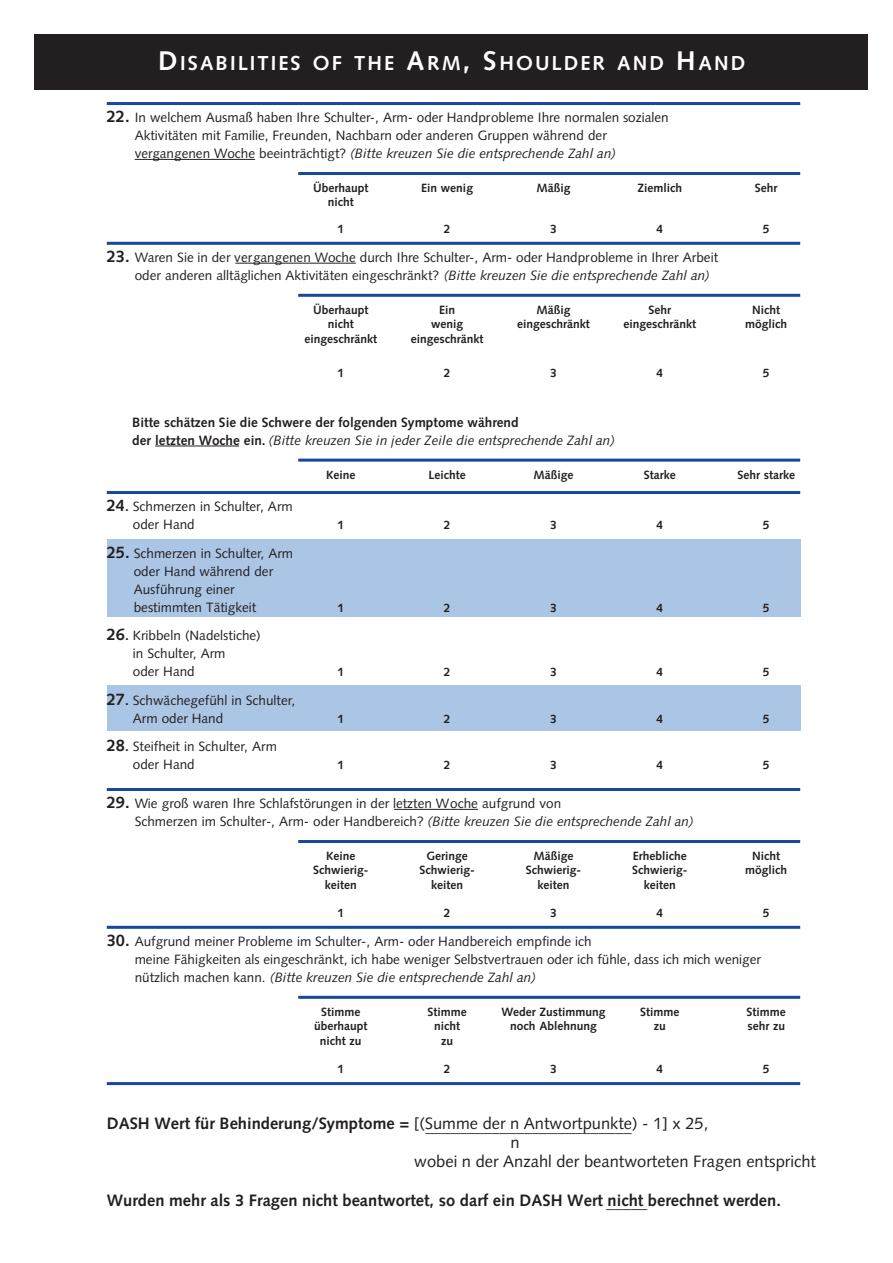
<style>
.page{position:relative;width:893px;height:1263px;background:#fff}
.page>*{position:absolute;margin:0;border:0;box-sizing:border-box;transform-origin:0 0}
.t1{font:700 20.25px "Syntax";letter-spacing:.1em;color:#fff}
.t2{font:700 16.5px "Syntax";color:#231f20}
.t3{font:16.5px "Syntax";color:#231f20}
.t4{font:13.5px/18px "Syntax";color:#231f20}
.t5{font:700 13.5px/18px "Syntax";color:#231f20}
.t6{font:700 12px "Syntax";color:#231f20}
.s1{font-size:27px}
.s2{font-weight:700;font-size:16.5px}
.s3{font-style:italic}
.s4{font-weight:400;font-style:italic}
.s5{font-weight:700}
.s6{font-weight:400}
</style>
<div class="page">
<div style="left:107px;top:540px;width:693px;height:77px;background:#abc6e5"></div>
<div style="left:107px;top:685px;width:693px;height:46px;background:#abc6e5"></div>
<hr style="left:107px;top:102px;width:693px;height:3px;background:#15499b">
<svg style="left:135px;top:159px;width:17px;height:1px"></svg>
<hr style="left:152px;top:159px;width:75px;height:1px;background:#231f20">
<svg style="left:227px;top:159px;width:28px;height:1px"></svg>
<hr style="left:298px;top:172px;width:502px;height:3px;background:#15499b">
<hr style="left:107px;top:242px;width:693px;height:3px;background:#15499b">
<svg style="left:235px;top:263px;width:18px;height:1px"></svg>
<hr style="left:253px;top:263px;width:75px;height:1px;background:#231f20">
<svg style="left:328px;top:263px;width:28px;height:1px"></svg>
<hr style="left:298px;top:294px;width:502px;height:3px;background:#15499b">
<hr style="left:155px;top:446px;width:56px;height:1px;background:#231f20">
<svg style="left:211px;top:446px;width:28px;height:1px"></svg>
<hr style="left:298px;top:459px;width:502px;height:3px;background:#15499b">
<hr style="left:107px;top:491px;width:693px;height:3px;background:#15499b">
<hr style="left:107px;top:788px;width:693px;height:3px;background:#15499b">
<hr style="left:394px;top:809px;width:56px;height:1px;background:#231f20">
<svg style="left:450px;top:809px;width:28px;height:1px"></svg>
<hr style="left:298px;top:840px;width:502px;height:3px;background:#15499b">
<hr style="left:107px;top:926px;width:693px;height:3px;background:#15499b">
<hr style="left:298px;top:996px;width:502px;height:3px;background:#15499b">
<hr style="left:107px;top:1082px;width:693px;height:3px;background:#15499b">
<div style="left:34px;top:34px;width:834px;height:55px;background:#231f20"></div>
<h1 class="t1" style="left:158px;top:51px;width:588px"><span class="s1">D</span>ISABILITIES OF THE <span class="s1">A</span>RM<span class="s1">, S</span>HOULDER AND <span class="s1">H</span>AND</h1>
<p class="t4" style="left:135px;top:108px;width:535px;text-indent:-28px"><span class="s2">22.</span> In welchem Ausmaß haben Ihre Schulter-, Arm- oder Handprobleme Ihre normalen sozialen<br>Aktivitäten mit Familie, Freunden, Nachbarn oder anderen Gruppen während der vergangenen Woche beeinträchtigt? <span class="s3">(Bitte kreuzen Sie die entsprechende Zahl an)</span></p>
<p class="t6" style="left:313px;top:181px;width:57px">Überhaupt</p>
<p class="t6" style="left:421px;top:181px;width:53px">Ein wenig</p>
<p class="t6" style="left:536px;top:181px;width:36px">Mäßig</p>
<p class="t6" style="left:637px;top:181px;width:46px">Ziemlich</p>
<p class="t6" style="left:754px;top:181px;width:24px">Sehr</p>
<p class="t6" style="left:328px;top:195px;width:27px">nicht</p>
<p class="t6" style="left:337px;top:222px;width:8px">1</p>
<p class="t6" style="left:444px;top:222px;width:8px">2</p>
<p class="t6" style="left:550px;top:222px;width:8px">3</p>
<p class="t6" style="left:656px;top:222px;width:8px">4</p>
<p class="t6" style="left:762px;top:222px;width:8px">5</p>
<p class="t4" style="left:135px;top:248px;width:585px;text-indent:-28px"><span class="s2">23.</span> Waren Sie in der vergangenen Woche durch Ihre Schulter-, Arm- oder Handprobleme in Ihrer Arbeit oder anderen alltäglichen Aktivitäten eingeschränkt? <span class="s3">(Bitte kreuzen Sie die entsprechende Zahl an)</span></p>
<p class="t6" style="left:313px;top:303px;width:57px">Überhaupt</p>
<p class="t6" style="left:439px;top:303px;width:18px">Ein</p>
<p class="t6" style="left:536px;top:303px;width:36px">Mäßig</p>
<p class="t6" style="left:648px;top:303px;width:24px">Sehr</p>
<p class="t6" style="left:752px;top:303px;width:29px">Nicht</p>
<p class="t6" style="left:328px;top:317px;width:28px">nicht</p>
<p class="t6" style="left:431px;top:317px;width:34px">wenig</p>
<p class="t6" style="left:517px;top:317px;width:74px">eingeschränkt</p>
<p class="t6" style="left:623px;top:317px;width:74px">eingeschränkt</p>
<p class="t6" style="left:745px;top:317px;width:44px">möglich</p>
<p class="t6" style="left:304px;top:332px;width:74px">eingeschränkt</p>
<p class="t6" style="left:411px;top:332px;width:74px">eingeschränkt</p>
<p class="t6" style="left:337px;top:366px;width:8px">1</p>
<p class="t6" style="left:444px;top:366px;width:8px">2</p>
<p class="t6" style="left:550px;top:366px;width:8px">3</p>
<p class="t6" style="left:656px;top:366px;width:8px">4</p>
<p class="t6" style="left:762px;top:366px;width:8px">5</p>
<p class="t5" style="left:132px;top:413px;width:484px">Bitte schätzen Sie die Schwere der folgenden Symptome während<br>der letzten Woche ein. <span class="s4">(Bitte kreuzen Sie in jeder Zeile die entsprechende Zahl an)</span></p>
<p class="t6" style="left:326px;top:468px;width:31px">Keine</p>
<p class="t6" style="left:428px;top:468px;width:39px">Leichte</p>
<p class="t6" style="left:533px;top:468px;width:42px">Mäßige</p>
<p class="t6" style="left:643px;top:468px;width:33px">Starke</p>
<p class="t6" style="left:737px;top:468px;width:59px">Sehr starke</p>
<p class="t4" style="left:133px;top:497px;width:161px;text-indent:-26px"><span class="s2">24</span><span class="s5">.</span> Schmerzen in Schulter, Arm oder Hand</p>
<p class="t6" style="left:337px;top:518px;width:8px">1</p>
<p class="t6" style="left:444px;top:518px;width:8px">2</p>
<p class="t6" style="left:550px;top:518px;width:8px">3</p>
<p class="t6" style="left:656px;top:518px;width:8px">4</p>
<p class="t6" style="left:762px;top:518px;width:8px">5</p>
<p class="t4" style="left:134px;top:544px;width:161px;text-indent:-27px"><span class="s2">25.</span> Schmerzen in Schulter, Arm oder Hand während der<br>Ausführung einer bestimmten Tätigkeit</p>
<p class="t4" style="left:133px;top:626px;width:129px;text-indent:-26px"><span class="s2">26</span><span class="s5">.</span> Kribbeln (Nadelstiche) in Schulter, Arm<br>oder Hand</p>
<p class="t4" style="left:133px;top:691px;width:164px;text-indent:-26px"><span class="s2">27</span><span class="s5">.</span> Schwächegefühl in Schulter,<br>Arm oder Hand</p>
<p class="t6" style="left:337px;top:601px;width:8px">1</p>
<p class="t6" style="left:444px;top:601px;width:8px">2</p>
<p class="t6" style="left:550px;top:601px;width:8px">3</p>
<p class="t6" style="left:656px;top:601px;width:8px">4</p>
<p class="t6" style="left:762px;top:601px;width:8px">5</p>
<p class="t6" style="left:337px;top:665px;width:8px">1</p>
<p class="t6" style="left:444px;top:665px;width:8px">2</p>
<p class="t6" style="left:550px;top:665px;width:8px">3</p>
<p class="t6" style="left:656px;top:665px;width:8px">4</p>
<p class="t6" style="left:762px;top:665px;width:8px">5</p>
<p class="t6" style="left:337px;top:712px;width:8px">1</p>
<p class="t6" style="left:444px;top:712px;width:8px">2</p>
<p class="t6" style="left:550px;top:712px;width:8px">3</p>
<p class="t6" style="left:656px;top:712px;width:8px">4</p>
<p class="t6" style="left:762px;top:712px;width:8px">5</p>
<p class="t4" style="left:133px;top:737px;width:146px;text-indent:-26px"><span class="s2">28</span><span class="s5">.</span> Steifheit in Schulter, Arm oder Hand</p>
<p class="t6" style="left:337px;top:758px;width:8px">1</p>
<p class="t6" style="left:444px;top:758px;width:8px">2</p>
<p class="t6" style="left:550px;top:758px;width:8px">3</p>
<p class="t6" style="left:656px;top:758px;width:8px">4</p>
<p class="t6" style="left:762px;top:758px;width:8px">5</p>
<p class="t4" style="left:135px;top:794px;width:560px;text-indent:-28px"><span class="s2">29.</span> Wie groß waren Ihre Schlafstörungen in der letzten Woche aufgrund von<br>Schmerzen im Schulter-, Arm- oder Handbereich? <span class="s3">(Bitte kreuzen Sie die entsprechende Zahl an)</span></p>
<p class="t6" style="left:326px;top:849px;width:31px">Keine</p>
<p class="t6" style="left:426px;top:849px;width:43px">Geringe</p>
<p class="t6" style="left:533px;top:849px;width:42px">Mäßige</p>
<p class="t6" style="left:632px;top:849px;width:56px">Erhebliche</p>
<p class="t6" style="left:752px;top:849px;width:29px">Nicht</p>
<p class="t6" style="left:313px;top:863px;width:57px">Schwierig-</p>
<p class="t6" style="left:419px;top:863px;width:57px">Schwierig-</p>
<p class="t6" style="left:526px;top:863px;width:57px">Schwierig-</p>
<p class="t6" style="left:632px;top:863px;width:57px">Schwierig-</p>
<p class="t6" style="left:745px;top:863px;width:44px">möglich</p>
<p class="t6" style="left:325px;top:878px;width:34px">keiten</p>
<p class="t6" style="left:431px;top:878px;width:34px">keiten</p>
<p class="t6" style="left:537px;top:878px;width:34px">keiten</p>
<p class="t6" style="left:643px;top:878px;width:34px">keiten</p>
<p class="t6" style="left:337px;top:906px;width:8px">1</p>
<p class="t6" style="left:444px;top:906px;width:8px">2</p>
<p class="t6" style="left:550px;top:906px;width:8px">3</p>
<p class="t6" style="left:656px;top:906px;width:8px">4</p>
<p class="t6" style="left:762px;top:906px;width:8px">5</p>
<p class="t4" style="left:135px;top:932px;width:627px;text-indent:-28px"><span class="s2">30.</span> Aufgrund meiner Probleme im Schulter-, Arm- oder Handbereich empfinde ich<br>meine Fähigkeiten als eingeschränkt, ich habe weniger Selbstvertrauen oder ich fühle, dass ich mich weniger nützlich machen kann. <span class="s3">(Bitte kreuzen Sie die entsprechende Zahl an)</span></p>
<p class="t6" style="left:321px;top:1005px;width:41px">Stimme</p>
<p class="t6" style="left:427px;top:1005px;width:41px">Stimme</p>
<p class="t6" style="left:501px;top:1005px;width:105px">Weder Zustimmung</p>
<p class="t6" style="left:640px;top:1005px;width:41px">Stimme</p>
<p class="t6" style="left:746px;top:1005px;width:41px">Stimme</p>
<p class="t6" style="left:314px;top:1019px;width:55px">überhaupt</p>
<p class="t6" style="left:434px;top:1019px;width:28px">nicht</p>
<p class="t6" style="left:510px;top:1019px;width:88px">noch Ablehnung</p>
<p class="t6" style="left:654px;top:1019px;width:13px">zu</p>
<p class="t6" style="left:747px;top:1019px;width:39px">sehr zu</p>
<p class="t6" style="left:320px;top:1034px;width:43px">nicht zu</p>
<p class="t6" style="left:441px;top:1034px;width:13px">zu</p>
<p class="t6" style="left:337px;top:1062px;width:8px">1</p>
<p class="t6" style="left:444px;top:1062px;width:8px">2</p>
<p class="t6" style="left:550px;top:1062px;width:8px">3</p>
<p class="t6" style="left:656px;top:1062px;width:8px">4</p>
<p class="t6" style="left:762px;top:1062px;width:8px">5</p>
<p class="t2" style="left:107px;top:1114px;width:603px">DASH Wert für Behinderung/Symptome = <span class="s6">[(Summe der n Antwortpunkte) - 1] x 25,</span></p>
<p class="t3" style="left:510px;top:1133px;width:11px">n</p>
<p class="t3" style="left:414px;top:1152px;width:403px">wobei n der Anzahl der beantworteten Fragen entspricht</p>
<p class="t2" style="left:107px;top:1190px;width:675px">Wurden mehr als 3 Fragen nicht beantwortet, so darf ein DASH Wert nicht berechnet werden.</p>
<p class="t3" style="left:425px;top:1117px;width:208px">_________________________</p>
<p class="t3" style="left:606px;top:1192px;width:43px">_____</p>
</div>
